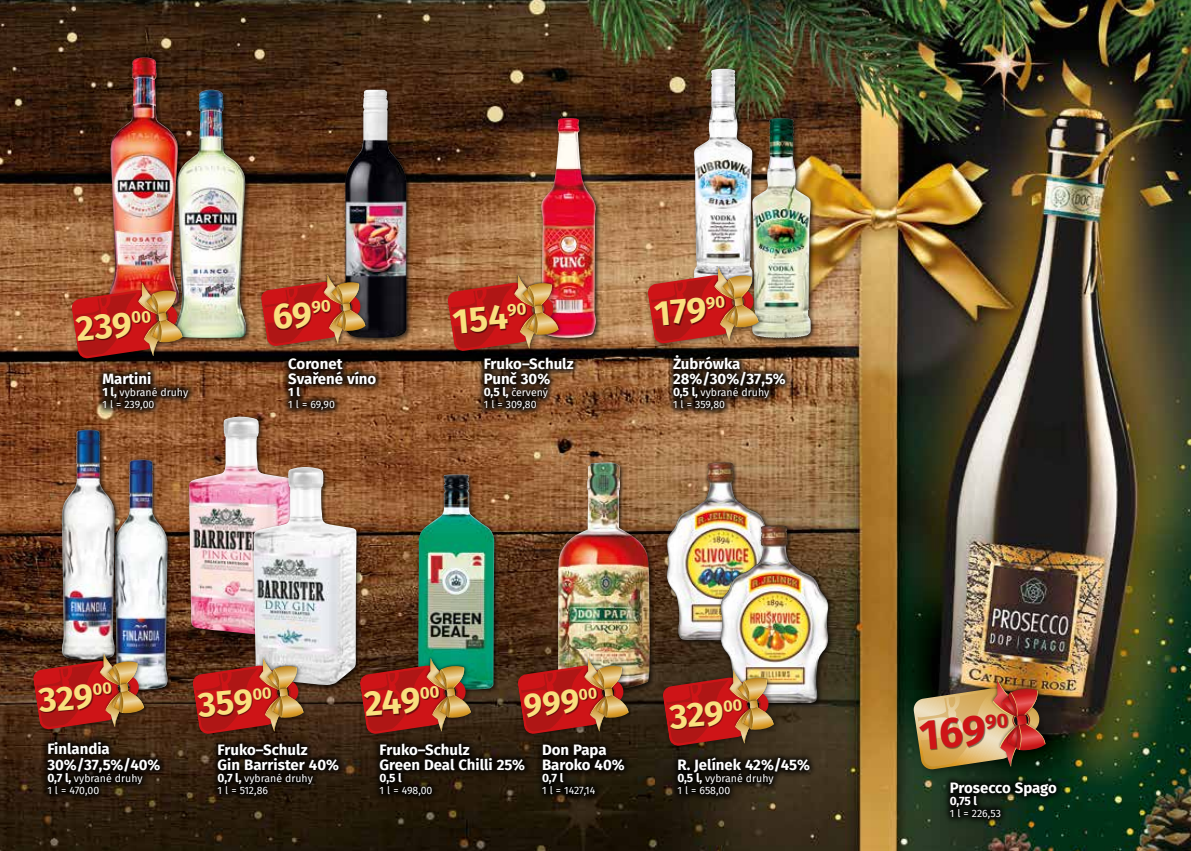
<style>
.page{position:relative;width:1191px;height:851px;background:#fff}
.page>*{position:absolute;margin:0;border:0;box-sizing:border-box;transform-origin:0 0}
.t1{font:700 42.45px "Fira Sans";color:#ce1417}
.t2{font:700 35.7px "Fira Sans";color:#fae07e}
.t3{font:700 35.4px "Fira Sans";color:#fae07e}
.t4{font:700 34.5px "Fira Sans";color:#fae07e}
.t5{font:700 33.15px "Fira Sans";color:#fae07e}
.t6{font:700 15px/15px "Fira Sans";color:#fff}
.t7{font:700 12px "Fira Sans";color:#fff}
.t8{font:10.5px/12px "Fira Sans";color:#fff}
.s1{font-weight:700;font-size:12px}
</style>
<div class="page">
<img style="left:0;top:0;width:1191px;height:850px">
<div style="left:664px;top:459px;width:116px;height:186px;background:#000;opacity:.75"></div>
<img style="left:666px;top:462px;width:108px;height:178px">
<div style="left:111px;top:456px;width:63px;height:239px;background:#000;opacity:.75"></div>
<img style="left:121px;top:459px;width:46px;height:230px">
<div style="left:186px;top:413px;width:112px;height:227px;background:#000;opacity:.75"></div>
<img style="left:189px;top:416px;width:103px;height:219px">
<div style="left:251px;top:464px;width:111px;height:227px;background:#000;opacity:.75"></div>
<img style="left:253px;top:467px;width:104px;height:218px">
<div style="left:555px;top:459px;width:100px;height:236px;background:#000;opacity:.75"></div>
<img style="left:557px;top:462px;width:93px;height:227px">
<div style="left:59px;top:426px;width:62px;height:239px;background:#000;opacity:.75"></div>
<img style="left:60px;top:430px;width:56px;height:220px">
<div style="left:718px;top:522px;width:116px;height:186px;background:#000;opacity:.75"></div>
<img style="left:720px;top:525px;width:109px;height:178px">
<div style="left:691px;top:66px;width:67px;height:228px;background:#000;opacity:.75"></div>
<img style="left:694px;top:70px;width:58px;height:194px">
<div style="left:539px;top:115px;width:63px;height:229px;background:#000;opacity:.75"></div>
<img style="left:541px;top:118px;width:55px;height:220px">
<div style="left:415px;top:471px;width:85px;height:224px;background:#000;opacity:.75"></div>
<img style="left:418px;top:474px;width:76px;height:215px">
<div style="left:107px;top:55px;width:78px;height:256px;background:#000;opacity:.75"></div>
<img style="left:109px;top:57px;width:70px;height:222px">
<div style="left:342px;top:87px;width:70px;height:257px;background:#000;opacity:.75"></div>
<img style="left:345px;top:90px;width:61px;height:248px">
<div style="left:173px;top:87px;width:79px;height:256px;background:#000;opacity:.75"></div>
<img style="left:176px;top:90px;width:70px;height:248px">
<div style="left:749px;top:115px;width:67px;height:228px;background:#000;opacity:.75"></div>
<img style="left:752px;top:120px;width:58px;height:218px">
<div style="left:942px;top:775px;width:122px;height:51px;background:#000;opacity:.9"></div>
<div style="left:281px;top:351px;width:102px;height:66px;background:#000;opacity:.9"></div>
<div style="left:258px;top:272px;width:113px;height:80px;background:#000;opacity:.4"></div>
<img style="left:316px;top:269px;width:29px;height:6px">
<img style="left:323px;top:346px;width:29px;height:2px">
<img style="left:365px;top:304px;width:3px;height:31px">
<img style="left:260px;top:275px;width:105px;height:71px">
<div style="left:275px;top:300px;width:56px;height:30px;background:#000;opacity:.47"></div>
<div style="left:95px;top:365px;width:101px;height:52px;background:#000;opacity:.9"></div>
<div style="left:69px;top:279px;width:119px;height:85px;background:#000;opacity:.4"></div>
<img style="left:131px;top:277px;width:30px;height:6px">
<img style="left:137px;top:359px;width:31px;height:1px">
<img style="left:182px;top:314px;width:3px;height:33px">
<img style="left:71px;top:283px;width:111px;height:76px">
<div style="left:76px;top:311px;width:75px;height:31px;background:#000;opacity:.47"></div>
<div style="left:476px;top:350px;width:105px;height:67px;background:#000;opacity:.9"></div>
<div style="left:445px;top:272px;width:119px;height:85px;background:#000;opacity:.4"></div>
<img style="left:506px;top:269px;width:31px;height:6px">
<img style="left:513px;top:351px;width:31px;height:1px">
<img style="left:558px;top:306px;width:3px;height:34px">
<img style="left:447px;top:275px;width:111px;height:76px">
<div style="left:453px;top:304px;width:74px;height:29px;background:#000;opacity:.47"></div>
<div style="left:666px;top:347px;width:127px;height:70px;background:#000;opacity:.9"></div>
<div style="left:645px;top:264px;width:119px;height:85px;background:#000;opacity:.4"></div>
<img style="left:706px;top:262px;width:31px;height:6px">
<img style="left:713px;top:344px;width:31px;height:1px">
<img style="left:758px;top:299px;width:3px;height:33px">
<img style="left:647px;top:268px;width:111px;height:76px">
<div style="left:655px;top:296px;width:70px;height:30px;background:#000;opacity:.47"></div>
<div style="left:40px;top:733px;width:128px;height:70px;background:#000;opacity:.9"></div>
<div style="left:31px;top:650px;width:119px;height:85px;background:#000;opacity:.4"></div>
<img style="left:92px;top:648px;width:30px;height:5px">
<img style="left:99px;top:729px;width:31px;height:2px">
<img style="left:144px;top:684px;width:3px;height:34px">
<img style="left:33px;top:653px;width:111px;height:76px">
<div style="left:39px;top:683px;width:73px;height:29px;background:#000;opacity:.47"></div>
<div style="left:210px;top:736px;width:136px;height:67px;background:#000;opacity:.9"></div>
<div style="left:190px;top:654px;width:119px;height:85px;background:#000;opacity:.4"></div>
<img style="left:252px;top:652px;width:30px;height:6px">
<img style="left:258px;top:734px;width:31px;height:1px">
<img style="left:303px;top:689px;width:3px;height:33px">
<img style="left:192px;top:658px;width:111px;height:76px">
<div style="left:198px;top:687px;width:74px;height:30px;background:#000;opacity:.47"></div>
<div style="left:372px;top:736px;width:160px;height:67px;background:#000;opacity:.9"></div>
<div style="left:357px;top:654px;width:120px;height:85px;background:#000;opacity:.4"></div>
<img style="left:419px;top:652px;width:30px;height:6px">
<img style="left:425px;top:734px;width:31px;height:1px">
<img style="left:471px;top:689px;width:3px;height:33px">
<img style="left:359px;top:658px;width:112px;height:76px">
<div style="left:364px;top:686px;width:76px;height:31px;background:#000;opacity:.47"></div>
<div style="left:670px;top:750px;width:147px;height:53px;background:#000;opacity:.9"></div>
<div style="left:660px;top:666px;width:119px;height:85px;background:#000;opacity:.4"></div>
<img style="left:722px;top:664px;width:30px;height:6px">
<img style="left:728px;top:746px;width:31px;height:1px">
<img style="left:773px;top:701px;width:3px;height:33px">
<img style="left:662px;top:670px;width:111px;height:76px">
<div style="left:670px;top:699px;width:72px;height:30px;background:#000;opacity:.47"></div>
<div style="left:535px;top:737px;width:97px;height:66px;background:#000;opacity:.9"></div>
<div style="left:515px;top:654px;width:119px;height:85px;background:#000;opacity:.4"></div>
<img style="left:577px;top:652px;width:30px;height:6px">
<img style="left:583px;top:734px;width:31px;height:1px">
<img style="left:628px;top:689px;width:3px;height:33px">
<img style="left:517px;top:658px;width:111px;height:76px">
<div style="left:525px;top:688px;width:72px;height:30px;background:#000;opacity:.47"></div>
<div style="left:910px;top:675px;width:142px;height:101px;background:#000;opacity:.4"></div>
<img style="left:983px;top:672px;width:36px;height:7px">
<img style="left:991px;top:770px;width:37px;height:1px">
<img style="left:1045px;top:716px;width:4px;height:40px">
<img style="left:913px;top:679px;width:132px;height:91px">
<div style="left:920px;top:714px;width:88px;height:36px;background:#000;opacity:.47"></div>
<h3 class="t3" style="left:74px;top:299px;width:77px;rotate:-5deg">239<sup>00</sup></h3>
<p class="t6" style="left:102px;top:370px;width:50px">Martini</p>
<p class="t8" style="left:102px;top:386px;width:87px"><span class="s1">1 l,</span> vybrané druhy<br>1 l = 239,00</p>
<h2 class="t2" style="left:270px;top:287px;width:60px;rotate:-5deg">69<sup>90</sup></h2>
<p class="t6" style="left:288px;top:355px;width:90px">Coronet<br>Svařené víno</p>
<p class="t7" style="left:288px;top:382px;width:13px">1 l</p>
<p class="t8" style="left:288px;top:398px;width:48px">1 l = 69,90</p>
<h3 class="t3" style="left:450px;top:291px;width:76px;rotate:-5deg">154<sup>90</sup></h3>
<p class="t6" style="left:484px;top:355px;width:91px">Fruko–Schulz<br>Punč 30%</p>
<p class="t8" style="left:484px;top:386px;width:66px"><span class="s1">0,5 l,</span> červený<br>1 l = 309,80</p>
<h3 class="t3" style="left:652px;top:284px;width:73px;rotate:-5deg">179<sup>90</sup></h3>
<p class="t6" style="left:673px;top:355px;width:114px">Żubrówka<br>28%/30%/37,5%</p>
<p class="t8" style="left:673px;top:386px;width:98px"><span class="s1">0,5 l,</span> vybrané druhy<br>1 l = 359,80</p>
<h3 class="t4" style="left:36px;top:671px;width:75px;rotate:-5deg">329<sup>00</sup></h3>
<p class="t6" style="left:47px;top:739px;width:115px;line-height:16.5px">Finlandia<br>30%/37,5%/40%</p>
<p class="t8" style="left:47px;top:772px;width:97px"><span class="s1">0,7 l,</span> vybrané druhy<br>1 l = 470,00</p>
<h3 class="t4" style="left:195px;top:675px;width:76px;rotate:-5deg">359<sup>00</sup></h3>
<p class="t6" style="left:218px;top:741px;width:123px">Fruko–Schulz<br>Gin Barrister 40%</p>
<p class="t8" style="left:218px;top:772px;width:97px"><span class="s1">0,7 l,</span> vybrané druhy<br>1 l = 512,86</p>
<h3 class="t3" style="left:362px;top:674px;width:77px;rotate:-5deg">249<sup>00</sup></h3>
<h3 class="t5" style="left:521px;top:677px;width:76px;rotate:-5deg">999<sup>00</sup></h3>
<p class="t6" style="left:380px;top:741px;width:147px">Fruko–Schulz<br>Green Deal Chilli 25%</p>
<p class="t7" style="left:380px;top:767px;width:24px">0,5 l</p>
<p class="t8" style="left:380px;top:784px;width:54px">1 l = 498,00</p>
<p class="t6" style="left:542px;top:741px;width:84px">Don Papa<br>Baroko 40%</p>
<p class="t7" style="left:542px;top:767px;width:23px">0,7 l</p>
<p class="t8" style="left:542px;top:784px;width:55px">1 l = 1427,14</p>
<h3 class="t4" style="left:667px;top:687px;width:75px;rotate:-5deg">329<sup>00</sup></h3>
<p class="t6" style="left:677px;top:756px;width:134px">R. Jelínek 42%/45%</p>
<p class="t8" style="left:677px;top:772px;width:98px"><span class="s1">0,5 l,</span> vybrané druhy<br>1 l = 658,00</p>
<h1 class="t1" style="left:916px;top:699px;width:91px;rotate:-5deg">169<sup>90</sup></h1>
<p class="t6" style="left:949px;top:779px;width:109px">Prosecco Spago</p>
<p class="t7" style="left:949px;top:790px;width:29px">0,75 l</p>
<p class="t8" style="left:949px;top:806px;width:53px">1 l = 226,53</p>
</div>
